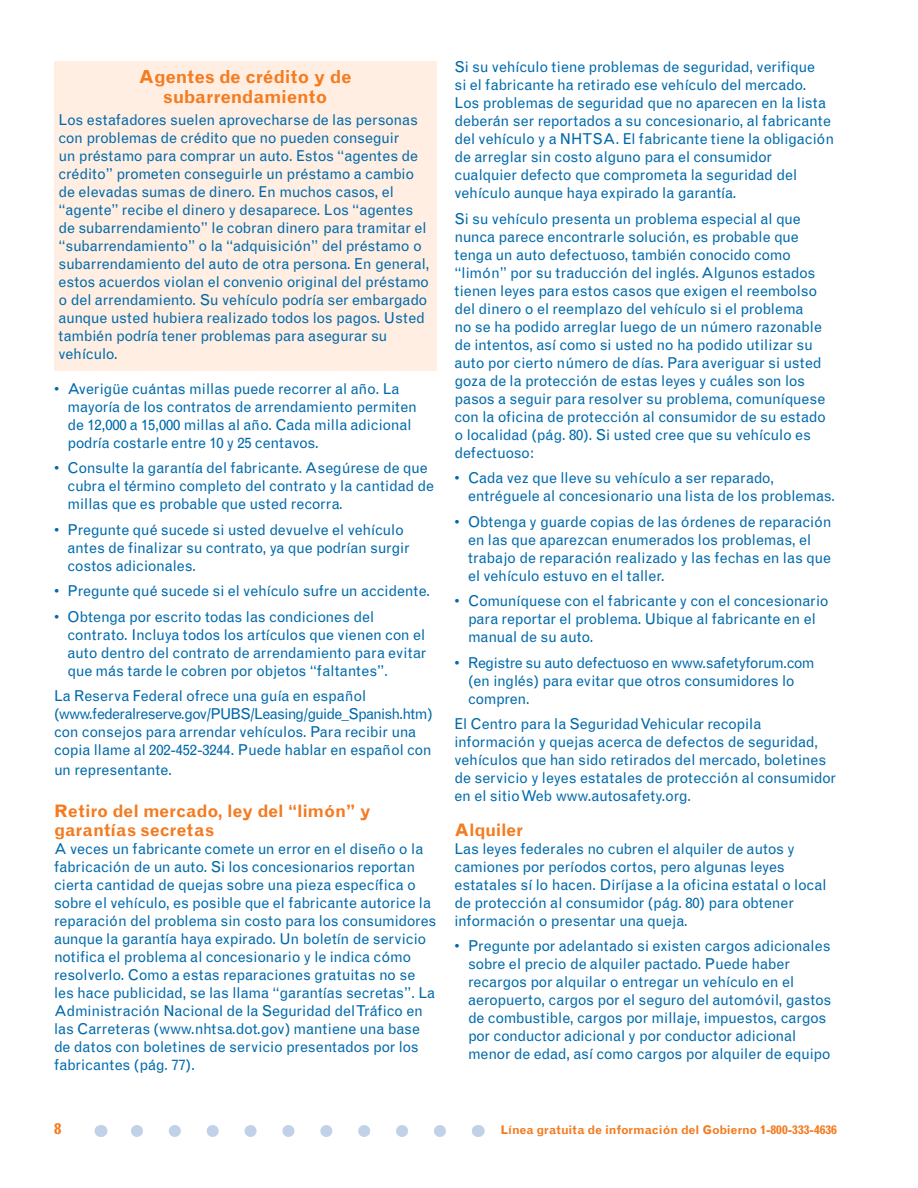
<style>
.page{position:relative;width:918px;height:1188px;background:#fff}
.page>*{position:absolute;margin:0;border:0;box-sizing:border-box;transform-origin:0 0}
.t1{font:700 18px/19.5px "Grotesque";color:#f47b20;text-align:center}
.t2{font:700 17.25px/19.5px "Grotesque";color:#f47b20}
.t3{font:700 17.25px "Grotesque";letter-spacing:-.02em;color:#f47b20}
.t4{font:15px/18px "Grotesque";letter-spacing:-.015em;color:#006aab}
.t5{font:700 12px "Grotesque";color:#f47b20}
</style>
<div class="page">
<svg style="left:131px;top:1125px;width:309px;height:12px"></svg>
<svg style="left:478px;top:1125px;width:1px;height:12px"></svg>
<svg style="left:100px;top:1125px;width:1px;height:12px"></svg>
<div style="left:54px;top:61px;width:382px;height:309px;background:#ffeee1"></div>
<p class="t1" style="left:139px;top:67px;width:214px">Agentes de crédito y de subarrendamiento</p>
<p class="t4" style="left:58px;top:111px;width:372px">Los estafadores suelen aprovecharse de las personas con problemas de crédito que no pueden conseguir<br>un préstamo para comprar un auto. Estos “agentes de crédito” prometen conseguirle un préstamo a cambio de elevadas sumas de dinero. En muchos casos, el “agente” recibe el dinero y desaparece. Los “agentes de subarrendamiento” le cobran dinero para tramitar el “subarrendamiento” o la “adquisición” del préstamo o subarrendamiento del auto de otra persona. En general, estos acuerdos violan el convenio original del préstamo o del arrendamiento. Su vehículo podría ser embargado aunque usted hubiera realizado todos los pagos. Usted también podría tener problemas para asegurar su vehículo.</p>
<p class="t4" style="left:68px;top:380px;width:351px;text-indent:-14px">• Averigüe cuántas millas puede recorrer al año. La mayoría de los contratos de arrendamiento permiten de 12,000 a 15,000 millas al año. Cada milla adicional podría costarle entre 10 y 25 centavos.</p>
<p class="t4" style="left:68px;top:459px;width:368px;text-indent:-14px">• Consulte la garantía del fabricante. Asegúrese de que cubra el término completo del contrato y la cantidad de millas que es probable que usted recorra.</p>
<p class="t4" style="left:68px;top:521px;width:344px;text-indent:-14px">• Pregunte qué sucede si usted devuelve el vehículo antes de finalizar su contrato, ya que podrían surgir costos adicionales.</p>
<p class="t4" style="left:54px;top:582px;width:378px">• Pregunte qué sucede si el vehículo sufre un accidente.</p>
<p class="t4" style="left:68px;top:608px;width:361px;text-indent:-14px">• Obtenga por escrito todas las condiciones del contrato. Incluya todos los artículos que vienen con el auto dentro del contrato de arrendamiento para evitar que más tarde le cobren por objetos “faltantes”.</p>
<p class="t4" style="left:54px;top:687px;width:380px">La Reserva Federal ofrece una guía en español (www.federalreserve.gov/PUBS/Leasing/guide_Spanish.htm) con consejos para arrendar vehículos. Para recibir una copia llame al 202-452-3244. Puede hablar en español con</p>
<p class="t4" style="left:54px;top:761px;width:120px">un representante.</p>
<p class="t2" style="left:54px;top:801px;width:318px">Retiro del mercado, ley del “limón” y garantías secretas</p>
<p class="t4" style="left:54px;top:840px;width:384px">A veces un fabricante comete un error en el diseño o la fabricación de un auto. Si los concesionarios reportan cierta cantidad de quejas sobre una pieza específica o sobre el vehículo, es posible que el fabricante autorice la reparación del problema sin costo para los consumidores aunque la garantía haya expirado. Un boletín de servicio notifica el problema al concesionario y le indica cómo resolverlo. Como a estas reparaciones gratuitas no se les hace publicidad, se las llama “garantías secretas”. La Administración Nacional de la Seguridad del Tráfico en las Carreteras (www.nhtsa.dot.gov) mantiene una base de datos con boletines de servicio presentados por los fabricantes (pág. 77).</p>
<p class="t4" style="left:454px;top:58px;width:381px">Si su vehículo tiene problemas de seguridad, verifique<br>si el fabricante ha retirado ese vehículo del mercado.<br>Los problemas de seguridad que no aparecen en la lista deberán ser reportados a su concesionario, al fabricante del vehículo y a NHTSA. El fabricante tiene la obligación de arreglar sin costo alguno para el consumidor cualquier defecto que comprometa la seguridad del vehículo aunque haya expirado la garantía.</p>
<p class="t4" style="left:454px;top:209px;width:373px">Si su vehículo presenta un problema especial al que nunca parece encontrarle solución, es probable que tenga un auto defectuoso, también conocido como “limón” por su traducción del inglés. Algunos estados tienen leyes para estos casos que exigen el reembolso del dinero o el reemplazo del vehículo si el problema<br>no se ha podido arreglar luego de un número razonable de intentos, así como si usted no ha podido utilizar su auto por cierto número de días. Para averiguar si usted goza de la protección de estas leyes y cuáles son los pasos a seguir para resolver su problema, comuníquese con la oficina de protección al consumidor de su estado o localidad (pág. 80). Si usted cree que su vehículo es defectuoso:</p>
<p class="t4" style="left:468px;top:469px;width:369px;text-indent:-14px">• Cada vez que lleve su vehículo a ser reparado, entréguele al concesionario una lista de los problemas.</p>
<p class="t4" style="left:468px;top:512px;width:365px;text-indent:-14px">• Obtenga y guarde copias de las órdenes de reparación en las que aparezcan enumerados los problemas, el trabajo de reparación realizado y las fechas en las que el vehículo estuvo en el taller.</p>
<p class="t4" style="left:468px;top:592px;width:362px;text-indent:-14px">• Comuníquese con el fabricante y con el concesionario para reportar el problema. Ubique al fabricante en el manual de su auto.</p>
<p class="t4" style="left:468px;top:653px;width:348px;text-indent:-14px">• Registre su auto defectuoso en www.safetyforum.com (en inglés) para evitar que otros consumidores lo compren.</p>
<p class="t4" style="left:454px;top:715px;width:383px">El Centro para la Seguridad Vehicular recopila información y quejas acerca de defectos de seguridad, vehículos que han sido retirados del mercado, boletines de servicio y leyes estatales de protección al consumidor en el sitio Web www.autosafety.org.</p>
<p class="t3" style="left:454px;top:819px;width:70px">Alquiler</p>
<p class="t4" style="left:454px;top:839px;width:374px">Las leyes federales no cubren el alquiler de autos y camiones por períodos cortos, pero algunas leyes estatales sí lo hacen. Diríjase a la oficina estatal o local de protección al consumidor (pág. 80) para obtener información o presentar una queja.</p>
<p class="t4" style="left:468px;top:937px;width:365px;text-indent:-14px">• Pregunte por adelantado si existen cargos adicionales sobre el precio de alquiler pactado. Puede haber recargos por alquilar o entregar un vehículo en el aeropuerto, cargos por el seguro del automóvil, gastos de combustible, cargos por millaje, impuestos, cargos por conductor adicional y por conductor adicional menor de edad, así como cargos por alquiler de equipo</p>
<p class="t5" style="left:500px;top:1123px;width:338px">Línea gratuita de información del Gobierno 1-800-333-4636</p>
</div>
